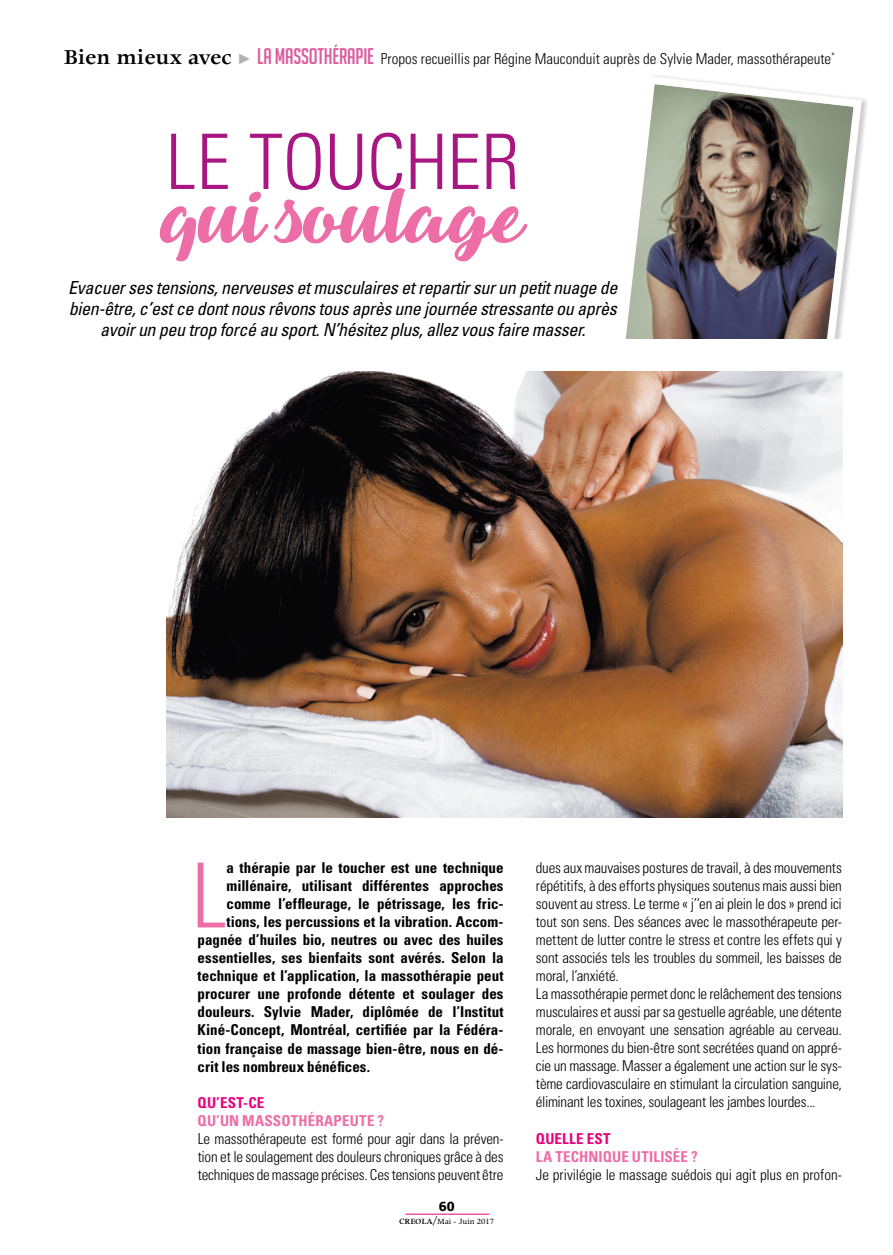
<style>
.page{position:relative;width:893px;height:1255px;background:#fff}
.page>*{position:absolute;margin:0;border:0;box-sizing:border-box;transform-origin:0 0}
.t1{font:300 condensed 89.85px "Univers";color:#ed6ea7}
.t2{font:300 condensed 76.5px "Univers";letter-spacing:-.005em;color:#a71681}
.t3{font:73.5px "Queenof Heaven";letter-spacing:-.005em;color:#ed6ea7}
.t4{font:italic condensed 18px/21px "Univers";letter-spacing:-.02em;color:#000;text-align:center}
.t5{font:300 condensed 15px/18px "Univers";letter-spacing:-.015em;color:#000;text-align:justify}
.t6{font:700 condensed 15px "Univers";color:#000}
.t7{font:700 condensed 15px "Univers";letter-spacing:.015em;color:#ed6ea7}
.t8{font:700 condensed 15px "Univers";letter-spacing:.02em;color:#e6007d}
.t9{font:500 13.5px "Formata";color:#000}
.t10{font:9px "Apollo";color:#000}
.s1{font-family:"Apollo MT Semi Bold Os F";font-weight:400;font-stretch:normal;font-size:24px}
.s2{font-family:"Century";font-weight:400;font-stretch:normal;color:#b3b2b2}
.s3{font-family:"Big Noodle Titling";font-weight:400;font-stretch:normal;font-size:22.05px;color:#dc5f9f}
.s4{font-family:"Apollo MT Semi Bold Os F"}
.s5{font-family:"Formata";font-weight:300;font-size:10.5px}
</style>
<div class="page">
<hr style="left:405px;top:1213px;width:84px;height:1px;background:#e6007d">
<svg style="left:625px;top:75px;width:241px;height:264px"></svg>
<img style="left:167px;top:371px;width:676px;height:446px">
<p class="t5" style="left:64px;top:50px;width:773px"><span class="s1">Bien mieux avec</span> <span class="s2">►</span> <span class="s3">LA MASSOTHÉRAPIE</span> Propos recueillis par Régine Mauconduit auprès de Sylvie Mader, massothérapeute<sup>*</sup></p>
<h2 class="t2" style="left:166px;top:116px;width:355px">Le toucher</h2>
<h3 class="t3" style="left:162px;top:172px;width:364px">qui soulage</h3>
<p class="t4" style="left:68px;top:277px;width:551px">Evacuer ses tensions, nerveuses et musculaires et repartir sur un petit nuage de bien-être, c’est ce dont nous rêvons tous après une journée stressante ou après avoir un peu trop forcé au sport. N’hésitez plus, allez vous faire masser.</p>
<h1 class="t1" style="left:192px;top:841px;width:36px">L</h1>
<p class="t6" style="left:227px;top:858px;width:279px">a thérapie par le toucher est une technique</p>
<p class="t6" style="left:227px;top:876px;width:279px">millénaire, utilisant différentes approches</p>
<p class="t6" style="left:227px;top:894px;width:279px">comme l’effleurage, le pétrissage, les fric-</p>
<p class="t6" style="left:227px;top:912px;width:279px">tions, les percussions et la vibration. Accom-</p>
<p class="t6" style="left:198px;top:930px;width:307px">pagnée d’huiles bio, neutres ou avec des huiles</p>
<p class="t6" style="left:198px;top:948px;width:307px">essentielles, ses bienfaits sont avérés. Selon la</p>
<p class="t6" style="left:198px;top:966px;width:307px">technique et l’application, la massothérapie peut</p>
<p class="t6" style="left:198px;top:984px;width:307px">procurer une profonde détente et soulager des</p>
<p class="t6" style="left:198px;top:1002px;width:307px">douleurs. Sylvie Mader, diplômée de l’Institut</p>
<p class="t6" style="left:198px;top:1020px;width:307px">Kiné-Concept, Montréal, certifiée par la Fédéra-</p>
<p class="t6" style="left:198px;top:1038px;width:307px">tion française de massage bien-être, nous en dé-</p>
<p class="t6" style="left:198px;top:1056px;width:174px">crit les nombreux bénéfices.</p>
<p class="t8" style="left:198px;top:1092px;width:68px">Qu’est-ce</p>
<p class="t7" style="left:198px;top:1110px;width:55px">qu’un mass</p>
<p class="t7" style="left:281px;top:1110px;width:104px">othérapeute ?</p>
<p class="t5" style="left:198px;top:1129px;width:307px">Le massothérapeute est formé pour agir dans la préven&shy;tion et le soulagement des douleurs chroniques grâce à des techniques de massage précises. Ces tensions peuvent être</p>
<p class="t9" style="left:439px;top:1197px;width:17px">60</p>
<p class="t10" style="left:399px;top:1215px;width:96px"><span class="s4">CREOLA</span><span class="s5">/</span>Mai - Juin 2017</p>
<p class="t5" style="left:536px;top:859px;width:307px;text-align:left">dues aux mauvaises postures de travail, à des mouvements répétitifs, à des efforts physiques soutenus mais aussi bien souvent au stress. Le terme « j’’en ai plein le dos » prend ici tout son sens. Des séances avec le massothérapeute per&shy;mettent de lutter contre le stress et contre les effets qui y sont associés tels les troubles du sommeil, les baisses de moral, l’anxiété.<br>La massothérapie permet donc le relâchement des tensions musculaires et aussi par sa gestuelle agréable, une détente morale, en envoyant une sensation agréable au cerveau.<br>Les hormones du bien-être sont secrétées quand on appré&shy;cie un massage. Masser a également une action sur le sys&shy;tème cardiovasculaire en stimulant la circulation sanguine, éliminant les toxines, soulageant les jambes lourdes...</p>
<p class="t8" style="left:536px;top:1128px;width:76px">Quelle est</p>
<p class="t7" style="left:536px;top:1146px;width:163px">la technique utilisée ?</p>
<p class="t5" style="left:536px;top:1165px;width:307px">Je privilégie le massage suédois qui agit plus en profon-</p>
</div>
